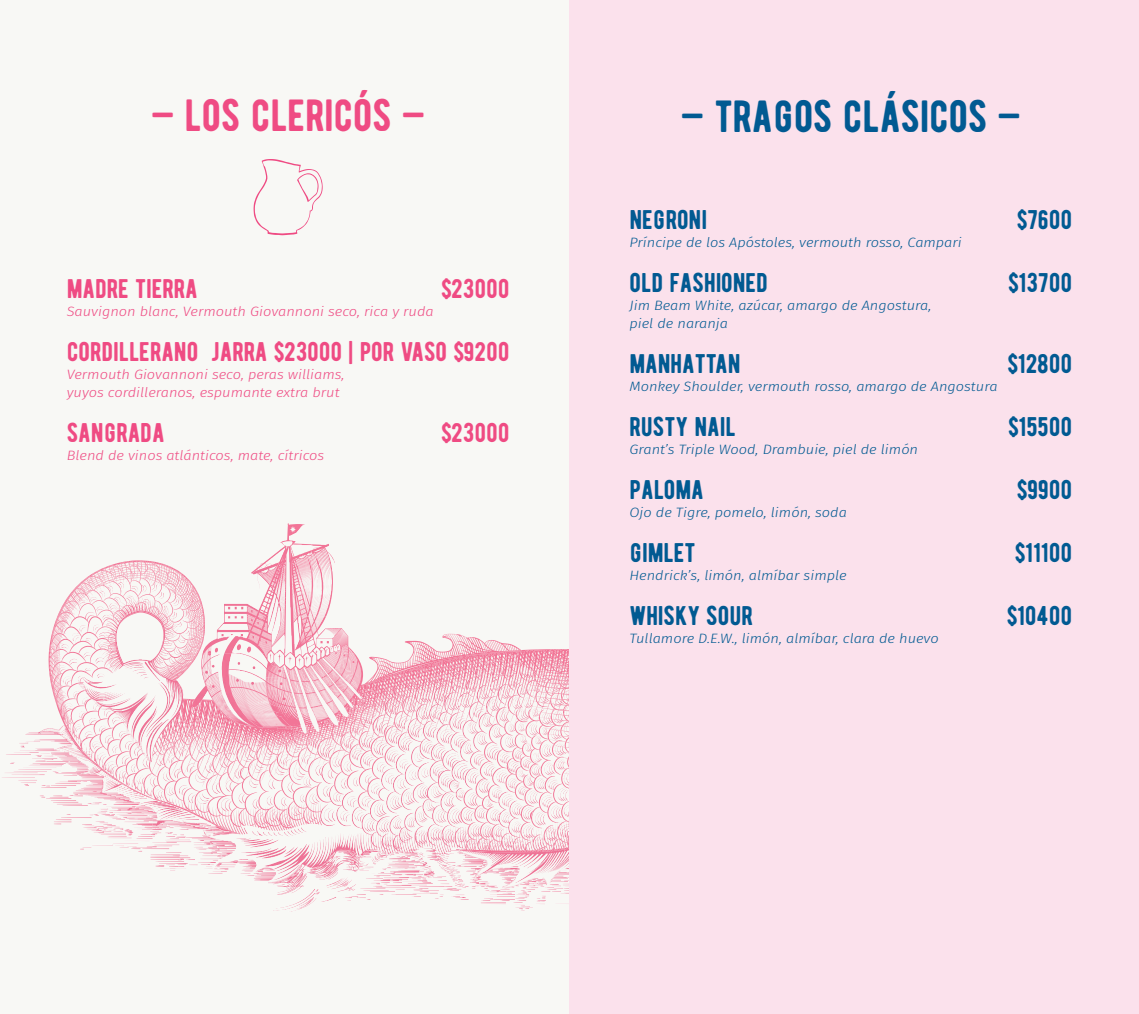
<style>
.page{position:relative;width:1139px;height:1014px;background:#fff}
.page>*{position:absolute;margin:0;border:0;box-sizing:border-box;transform-origin:0 0}
.t1{font:45px "BERNIER Regular";color:#015a92}
.t2{font:45px "BERNIER Regular";color:#ef4b83}
.Cocteles___Ingredientes{font:27px "BERNIER Regular";color:#015a92}
.Cocteles___Ingredientes-2{font:27px "BERNIER Regular";color:#ef4b83}
.Cocteles___Ingredientes-3{font:italic 300 13.5px "Fira Sans";color:#015a92;scale:1.08 1}
.Cocteles___Ingredientes-4{font:italic 300 13.5px "Fira Sans";color:#ef4b83;scale:1.08 1}
</style>
<div class="page">
<div style="left:0;top:0;width:569px;height:1014px;background:#f8f8f5"></div>
<svg style="left:253px;top:159px;width:70px;height:76px"></svg>
<img style="left:248px;top:860px;width:238px;height:8px">
<img style="left:165px;top:868px;width:404px;height:8px">
<img style="left:255px;top:876px;width:314px;height:11px">
<img style="left:278px;top:887px;width:291px;height:7px">
<img style="left:2px;top:771px;width:38px;height:12px">
<img style="left:281px;top:523px;width:24px;height:19px">
<img style="left:290px;top:543px;width:40px;height:18px">
<img style="left:266px;top:546px;width:43px;height:15px">
<svg style="left:40px;top:561px;width:529px;height:299px"></svg>
<div style="left:569px;top:0;width:569px;height:1014px;background:#fbe1ec"></div>
<p class="t2" style="left:151px;top:87px;width:275px">— LOS CLERICÓS —</p>
<p class="Cocteles___Ingredientes-2" style="left:67px;top:272px;width:132px">MADRE TIERRA</p>
<p class="Cocteles___Ingredientes-2" style="left:441px;top:272px;width:70px">$23000</p>
<p class="Cocteles___Ingredientes-4" style="left:67px;top:302px;width:341px">Sauvignon blanc, Vermouth Giovannoni seco, rica y ruda</p>
<p class="Cocteles___Ingredientes-2" style="left:67px;top:335px;width:444px">CORDILLERANO JARRA $23000 | POR VASO $9200</p>
<p class="Cocteles___Ingredientes-4" style="left:67px;top:365px;width:259px">Vermouth Giovannoni seco, peras williams,</p>
<p class="Cocteles___Ingredientes-4" style="left:67px;top:383px;width:254px">yuyos cordilleranos, espumante extra brut</p>
<p class="Cocteles___Ingredientes-2" style="left:67px;top:416px;width:99px">SANGRADA</p>
<p class="Cocteles___Ingredientes-2" style="left:441px;top:416px;width:70px">$23000</p>
<p class="Cocteles___Ingredientes-4" style="left:67px;top:446px;width:240px">Blend de vinos atlánticos, mate, cítricos</p>
<p class="t1" style="left:681px;top:88px;width:341px">— TRAGOS CLÁSICOS —</p>
<p class="Cocteles___Ingredientes" style="left:629px;top:203px;width:79px">NEGRONI</p>
<p class="Cocteles___Ingredientes" style="left:1016px;top:203px;width:57px">$7600</p>
<p class="Cocteles___Ingredientes-3" style="left:629px;top:233px;width:309px">Príncipe de los Apóstoles, vermouth rosso, Campari</p>
<p class="Cocteles___Ingredientes" style="left:629px;top:266px;width:140px">OLD FASHIONED</p>
<p class="Cocteles___Ingredientes" style="left:1008px;top:266px;width:65px">$13700</p>
<p class="Cocteles___Ingredientes-3" style="left:629px;top:296px;width:281px">Jim Beam White, azúcar, amargo de Angostura,</p>
<p class="Cocteles___Ingredientes-3" style="left:629px;top:314px;width:93px">piel de naranja</p>
<p class="Cocteles___Ingredientes" style="left:629px;top:347px;width:112px">MANHATTAN</p>
<p class="Cocteles___Ingredientes" style="left:1007px;top:347px;width:66px">$12800</p>
<p class="Cocteles___Ingredientes-3" style="left:629px;top:377px;width:342px">Monkey Shoulder, vermouth rosso, amargo de Angostura</p>
<p class="Cocteles___Ingredientes" style="left:629px;top:410px;width:108px">RUSTY NAIL</p>
<p class="Cocteles___Ingredientes" style="left:1008px;top:410px;width:65px">$15500</p>
<p class="Cocteles___Ingredientes-3" style="left:629px;top:440px;width:269px">Grant’s Triple Wood, Drambuie, piel de limón</p>
<p class="Cocteles___Ingredientes" style="left:629px;top:473px;width:76px">PALOMA</p>
<p class="Cocteles___Ingredientes" style="left:1016px;top:473px;width:57px">$9900</p>
<p class="Cocteles___Ingredientes-3" style="left:629px;top:503px;width:203px">Ojo de Tigre, pomelo, limón, soda</p>
<p class="Cocteles___Ingredientes" style="left:629px;top:536px;width:68px">GIMLET</p>
<p class="Cocteles___Ingredientes" style="left:1014px;top:536px;width:59px">$11100</p>
<p class="Cocteles___Ingredientes-3" style="left:629px;top:566px;width:202px">Hendrick’s, limón, almíbar simple</p>
<p class="Cocteles___Ingredientes" style="left:629px;top:599px;width:125px">WHISKY SOUR</p>
<p class="Cocteles___Ingredientes" style="left:1006px;top:599px;width:67px">$10400</p>
<p class="Cocteles___Ingredientes-3" style="left:629px;top:629px;width:288px">Tullamore D.E.W., limón, almíbar, clara de huevo</p>
</div>
